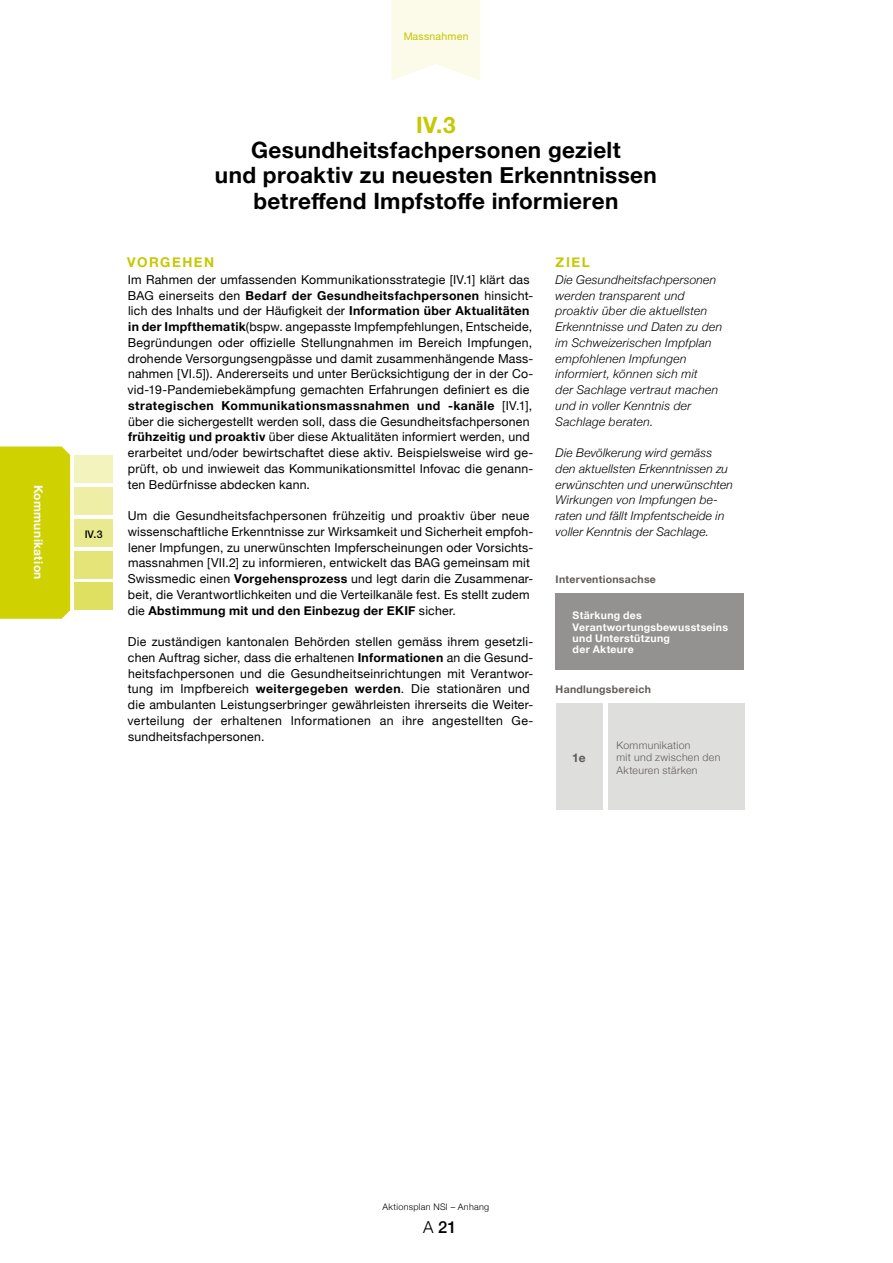
<style>
.page{position:relative;width:893px;height:1263px;background:#fff}
.page>*{position:absolute;margin:0;border:0;box-sizing:border-box;transform-origin:0 0}
.t1{font:700 22.5px/25.5px "Helvetica Neue";letter-spacing:.015em;color:#000;text-align:center}
.t2{font:700 22.5px "Helvetica Neue";color:#c6c800}
.t3{font:500 16.5px "Helvetica Neue";color:#000}
.t4{font:700 13.5px "Helvetica Neue";letter-spacing:.115em;color:#c6c800}
.t5{font:12.3px/15.8px "Helvetica Neue";letter-spacing:.02em;color:#000}
.t6{font:italic 300 12px/15.8px "Helvetica Neue";letter-spacing:.02em;color:#000}
.t7{font:700 12px "Helvetica Neue";letter-spacing:.03em;color:#fff}
.t8{font:700 12px "Helvetica Neue";color:#615c58}
.t9{font:700 10.5px/11.2px "Helvetica Neue";letter-spacing:.03em;color:#fff}
.t10{font:300 10.5px/12.8px "Helvetica Neue";letter-spacing:.03em;color:#615c58}
.t11{font:700 10.5px "Helvetica Neue";letter-spacing:.025em;color:#615c58}
.t12{font:10.5px "Helvetica Neue";letter-spacing:.025em;color:#c6c800}
.t13{font:500 10.5px "Helvetica Neue";color:#000}
.t14{font:300 9px "Helvetica Neue";letter-spacing:.035em;color:#000}
.s1{font-weight:700}
.s2{font-weight:300}
</style>
<div class="page">
<svg style="left:391px;top:0;width:89px;height:80px;background:#fcfbec"></svg>
<div style="left:74px;top:583px;width:39px;height:27px;background:#dfdf61"></div>
<div style="left:74px;top:551px;width:39px;height:27px;background:#e4e479"></div>
<div style="left:74px;top:487px;width:39px;height:27px;background:#eeeea7"></div>
<div style="left:74px;top:455px;width:39px;height:28px;background:#f3f3bd"></div>
<div style="left:74px;top:519px;width:39px;height:27px;background:#e9e98f"></div>
<div style="left:0;top:446px;width:70px;height:173px;background:#cfd100"></div>
<div style="left:608px;top:703px;width:136px;height:106px;background:#dededd"></div>
<div style="left:556px;top:593px;width:188px;height:76px;background:#949290"></div>
<div style="left:556px;top:703px;width:46px;height:106px;background:#dededd"></div>
<p class="t7" style="left:48px;top:485px;width:96px;rotate:90deg">Kommunikation</p>
<p class="t12" style="left:403px;top:28px;width:67px">Massnahmen</p>
<p class="t13" style="left:84px;top:525px;width:20px">IV.3</p>
<h1 class="t2" style="left:416px;top:107px;width:41px">IV.3</h1>
<h1 class="t1" style="left:215px;top:138px;width:443px">Gesundheitsfachpersonen gezielt<br>und proaktiv zu neuesten Erkenntnissen betreffend Impfstoffe informieren</h1>
<p class="t4" style="left:127px;top:251px;width:89px">VORGEHEN</p>
<p class="t5" style="left:128px;top:272px;width:407px">Im Rahmen der umfassenden Kommunikationsstrategie [IV.1] klärt das BAG einerseits den <span class="s1">Bedarf der Gesundheitsfachpersonen</span> hinsicht&shy;lich des Inhalts und der Häufigkeit der <span class="s1">Information über Aktualitäten in der Impfthematik</span>(bspw. angepasste Impfempfehlungen, Entscheide, Begründungen oder offizielle Stellungnahmen im Bereich Impfungen, drohende Versorgungsengpässe und damit zusammenhängende Mass&shy;nahmen [VI.5]). Andererseits und unter Berücksichtigung der in der Co&shy;vid-19-Pandemiebekämpfung gemachten Erfahrungen definiert es die <span class="s1">strategischen Kommunikationsmassnahmen und -kanäle</span> [IV.1], über die sichergestellt werden soll, dass die Gesundheitsfachpersonen <span class="s1">frühzeitig und proaktiv</span> über diese Aktualitäten informiert werden, und erarbeitet und/oder bewirtschaftet diese aktiv. Beispielsweise wird ge&shy;prüft, ob und inwieweit das Kommunikationsmittel Infovac die genann&shy;ten Bedürfnisse abdecken kann.</p>
<p class="t5" style="left:128px;top:509px;width:407px">Um die Gesundheitsfachpersonen frühzeitig und proaktiv über neue wissenschaftliche Erkenntnisse zur Wirksamkeit und Sicherheit empfoh&shy;lener Impfungen, zu unerwünschten Impferscheinungen oder Vorsichts&shy;massnahmen [VII.2] zu informieren, entwickelt das BAG gemeinsam mit Swissmedic einen <span class="s1">Vorgehensprozess</span> und legt darin die Zusammenar&shy;beit, die Verantwortlichkeiten und die Verteilkanäle fest. Es stellt zudem die <span class="s1">Abstimmung mit und den Einbezug der EKIF</span> sicher.</p>
<p class="t5" style="left:128px;top:635px;width:407px">Die zuständigen kantonalen Behörden stellen gemäss ihrem gesetzli&shy;chen Auftrag sicher, dass die erhaltenen <span class="s1">Informationen</span> an die Gesund&shy;heitsfachpersonen und die Gesundheitseinrichtungen mit Verantwor&shy;tung im Impfbereich <span class="s1">weitergegeben werden</span>. Die stationären und die ambulanten Leistungserbringer gewährleisten ihrerseits die Weiter&shy;verteilung der erhaltenen Informationen an ihre angestellten Ge&shy;sundheitsfachpersonen.</p>
<p class="t4" style="left:556px;top:251px;width:36px">ZIEL</p>
<p class="t6" style="left:556px;top:271px;width:168px">Die Gesundheitsfachpersonen werden transparent und proaktiv über die aktuellsten<br>Erkenntnisse und Daten zu den im Schweizerischen Impfplan empfohlenen Impfungen informiert, können sich mit<br>der Sachlage vertraut machen und in voller Kenntnis der<br>Sachlage beraten.</p>
<p class="t6" style="left:556px;top:444px;width:179px">Die Bevölkerung wird gemäss den aktuellsten Erkenntnissen zu erwünschten und unerwünschten<br>Wirkungen von Impfungen be&shy;raten und fällt Impfentscheide in voller Kenntnis der Sachlage.</p>
<p class="t11" style="left:556px;top:571px;width:102px">Interventionsachse</p>
<p class="t9" style="left:573px;top:610px;width:157px">Stärkung des<br>Verantwortungsbewusstseins und Unterstützung<br>der Akteure</p>
<p class="t11" style="left:556px;top:681px;width:97px">Handlungsbereich</p>
<p class="t8" style="left:572px;top:748px;width:15px">1e</p>
<p class="t10" style="left:617px;top:738px;width:105px">Kommunikation<br>mit und zwischen den<br>Akteuren stärken</p>
<p class="t14" style="left:382px;top:1199px;width:108px">Aktionsplan NSI – Anhang</p>
<h2 class="t3" style="left:423px;top:1213px;width:35px"><span class="s2">A</span> 21</h2>
</div>
